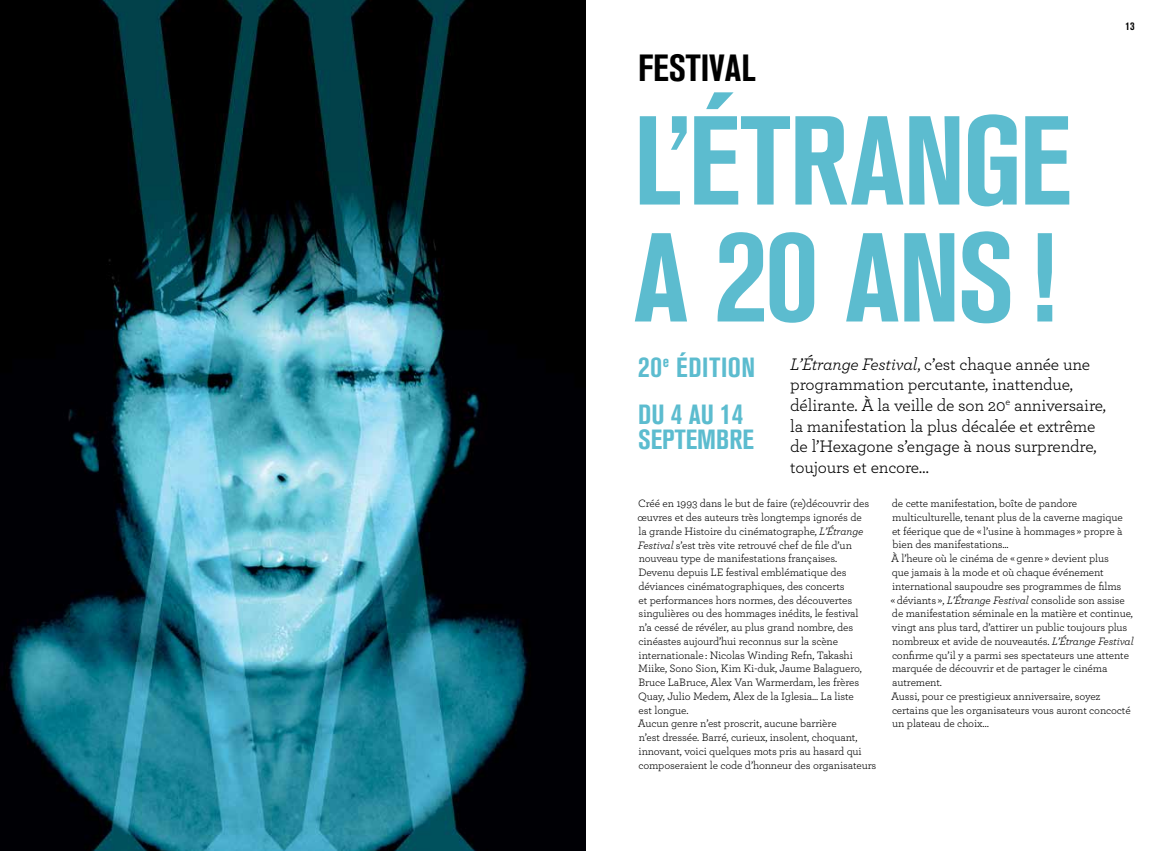
<style>
.page{position:relative;width:1170px;height:851px;background:#fff}
.page>*{position:absolute;margin:0;border:0;box-sizing:border-box;transform-origin:0 0}
.t1{font:700 condensed 125px/116.9px "Akzidenz Grotesk MG";color:#5cbccf}
.t2{font:700 condensed 37.5px "Akzidenz Grotesk MG";color:#000}
.t3{font:700 condensed 27.5px/25px "Akzidenz Grotesk MG";color:#5cbccf}
.t4{font:17.5px/20.6px "Archer";letter-spacing:-.01em;color:#000}
.t5{font:11.25px/13.8px "Archer";letter-spacing:-.01em;color:#000}
.t6{font:700 condensed 10.62px "Akzidenz Grotesk MG";color:#000}
.s1{font-style:italic}
</style>
<div class="page">
<img style="left:0;top:0;width:585px;height:850px">
<h2 class="t2" style="left:638px;top:46px;width:103px">FESTIVAL</h2>
<h1 class="t1" style="left:633px;top:102px;width:108px">L’ÉTRA</h1>
<h1 class="t1" style="left:633px;top:102px;width:424px;text-indent:269px">NGE<br>A 20 ANS !</h1>
<p class="t6" style="left:1125px;top:20px;width:10px">13</p>
<h3 class="t3" style="left:638px;top:354px;width:50px">20<sup>E</sup> ÉDITIO</h3>
<h3 class="t3" style="left:741px;top:354px;width:15px">N</h3>
<p class="t4" style="left:790px;top:352px;width:317px"><span class="s1">L’Étrange Festival</span>, c’est chaque année une programmation percutante, inattendue, délirante. À la veille de son 20<sup>e</sup> anniversaire, la manifestation la plus décalée et extrême de l’Hexagone s’engage à nous surprendre, toujours et encore…</p>
<p class="t5" style="left:637px;top:496px;width:240px">Créé en 1993 dans le but de faire (re)découvrir des œuvres et des auteurs très longtemps ignorés de<br>la grande Histoire du cinématographe, <span class="s1">L’Étrange Festival</span> s’est très vite retrouvé chef de file d’un nouveau type de manifestations françaises.<br>Devenu depuis LE festival emblématique des déviances cinématographiques, des concerts<br>et performances hors normes, des découvertes singulières ou des hommages inédits, le festival<br>n’a cessé de révéler, au plus grand nombre, des cinéastes aujourd’hui reconnus sur la scène internationale : Nicolas Winding Refn, Takashi Miike, Sono Sion, Kim Ki-duk, Jaume Balaguero, Bruce LaBruce, Alex Van Warmerdam, les frères Quay, Julio Medem, Alex de la Iglesia... La liste<br>est longue.<br>Aucun genre n’est proscrit, aucune barrière<br>n’est dressée. Barré, curieux, insolent, choquant, innovant, voici quelques mots pris au hasard qui composeraient le code d’honneur des organisateurs</p>
<p class="t5" style="left:890px;top:496px;width:245px">de cette manifestation, boîte de pandore multiculturelle, tenant plus de la caverne magique<br>et féerique que de « l’usine à hommages » propre à bien des manifestations...<br>À l’heure où le cinéma de « genre » devient plus<br>que jamais à la mode et où chaque événement international saupoudre ses programmes de films<br>« déviants », <span class="s1">L’Étrange Festival</span> consolide son assise de manifestation séminale en la matière et continue, vingt ans plus tard, d’attirer un public toujours plus nombreux et avide de nouveautés. <span class="s1">L’Étrange Festival </span>confirme qu’il y a parmi ses spectateurs une attente marquée de découvrir et de partager le cinéma autrement.<br>Aussi, pour ce prestigieux anniversaire, soyez certains que les organisateurs vous auront concocté un plateau de choix…</p>
<h3 class="t3" style="left:638px;top:402px;width:117px">DU 4 AU 14<br>SEPTEMBRE</h3>
</div>
